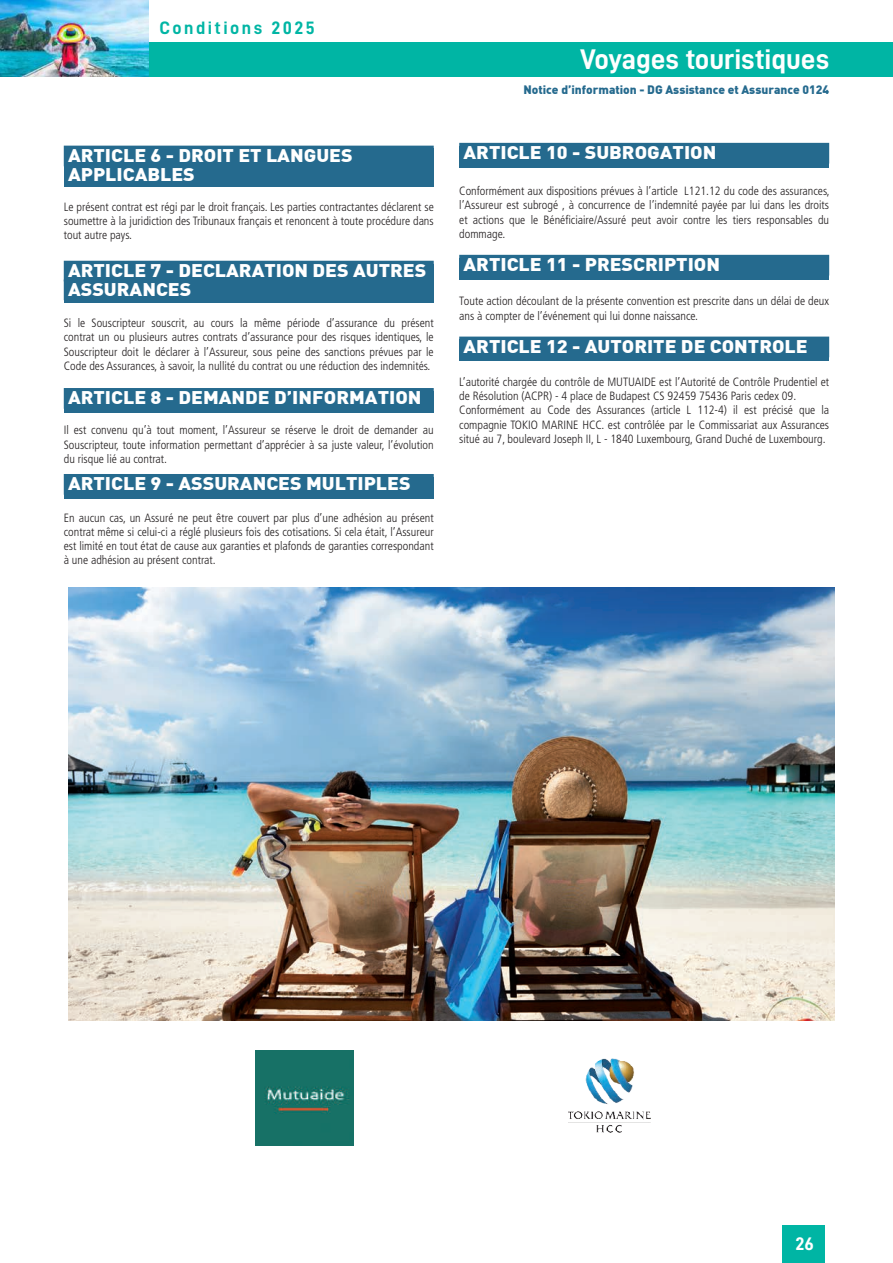
<style>
.page{position:relative;width:893px;height:1263px;background:#fff}
.page>*{position:absolute;margin:0;border:0;box-sizing:border-box;transform-origin:0 0}
.t1{font:28.5px "D DIN Bold";color:#fff}
.t2{font:18.15px "D DIN Bold";color:#fff}
.t3{font:900 18px/18.8px "DIN";color:#fff;scale:1.09 1}
.t4{font:18px "D DIN Bold";letter-spacing:.14em;color:#00b5a4}
.t5{font:300 condensed 12px/14.2px "Frutiger LT Std";color:#231f20;text-align:justify}
.t6{font:900 12px "DIN";color:#256a8e}
</style>
<div class="page">
<img style="left:69px;top:588px;width:765px;height:433px">
<img style="left:255px;top:1050px;width:98px;height:95px">
<div style="left:64px;top:149px;width:370px;height:38px;background:#256a8e"></div>
<div style="left:64px;top:146px;width:370px;height:20px;background:#256a8e"></div>
<div style="left:64px;top:264px;width:370px;height:38px;background:#256a8e"></div>
<div style="left:64px;top:261px;width:370px;height:20px;background:#256a8e"></div>
<div style="left:64px;top:391px;width:370px;height:21px;background:#256a8e"></div>
<div style="left:64px;top:388px;width:370px;height:21px;background:#256a8e"></div>
<div style="left:459px;top:146px;width:370px;height:21px;background:#256a8e"></div>
<div style="left:459px;top:143px;width:370px;height:21px;background:#256a8e"></div>
<div style="left:459px;top:258px;width:370px;height:21px;background:#256a8e"></div>
<div style="left:459px;top:255px;width:370px;height:21px;background:#256a8e"></div>
<div style="left:459px;top:340px;width:370px;height:21px;background:#256a8e"></div>
<div style="left:459px;top:337px;width:370px;height:20px;background:#256a8e"></div>
<div style="left:64px;top:477px;width:370px;height:21px;background:#256a8e"></div>
<div style="left:64px;top:474px;width:370px;height:21px;background:#256a8e"></div>
<img style="left:568px;top:1058px;width:83px;height:75px">
<div style="left:0;top:43px;width:893px;height:34px;background:#00b5a4"></div>
<div style="left:783px;top:1225px;width:42px;height:38px;background:#00b5a4"></div>
<img style="left:0;top:0;width:149px;height:77px">
<h3 class="t4" style="left:159px;top:18px;width:157px">Conditions 2025</h3>
<h3 class="t3" style="left:68px;top:145px;width:263px">ARTICLE 6 - DROIT ET LANGUES<br>APPLICABLES</h3>
<p class="t5" style="left:64px;top:200px;width:371px">Le présent contrat est régi par le droit français. Les parties contractantes déclarent se soumettre à la juridiction des Tribunaux français et renoncent à toute procédure dans tout autre pays.</p>
<h3 class="t3" style="left:68px;top:260px;width:330px">ARTICLE 7 - DECLARATION DES AUTRES<br>ASSURANCES</h3>
<p class="t5" style="left:64px;top:316px;width:371px">Si le Souscripteur souscrit, au cours la même période d’assurance du présent contrat un ou plusieurs autres contrats d’assurance pour des risques identiques, le Souscripteur doit le déclarer à l’Assureur, sous peine des sanctions prévues par le Code des Assurances, à savoir, la nullité du contrat ou une réduction des indemnités.</p>
<h3 class="t3" style="left:68px;top:387px;width:326px">ARTICLE 8 - DEMANDE D’INFORMATION</h3>
<p class="t5" style="left:64px;top:423px;width:371px">Il est convenu qu’à tout moment, l’Assureur se réserve le droit de demander au Souscripteur, toute information permettant d’apprécier à sa juste valeur, l’évolution du risque lié au contrat.</p>
<h3 class="t3" style="left:68px;top:473px;width:316px">ARTICLE 9 - ASSURANCES MULTIPLES</h3>
<p class="t5" style="left:64px;top:510px;width:371px">En aucun cas, un Assuré ne peut être couvert par plus d’une adhésion au présent contrat même si celui-ci a réglé plusieurs fois des cotisations. Si cela était, l’Assureur est limité en tout état de cause aux garanties et plafonds de garanties correspondant à une adhésion au présent contrat.</p>
<h1 class="t1" style="left:580px;top:43px;width:251px">Voyages touristiques</h1>
<p class="t6" style="left:523px;top:82px;width:307px">Notice d’information - DG Assistance et Assurance 0124</p>
<h3 class="t3" style="left:463px;top:142px;width:234px">ARTICLE 10 - SUBROGATION</h3>
<p class="t5" style="left:459px;top:184px;width:372px">Conformément aux dispositions prévues à l’article L121.12 du code des assurances, l’Assureur est subrogé , à concurrence de l’indemnité payée par lui dans les droits et actions que le Bénéficiaire/Assuré peut avoir contre les tiers responsables du dommage.</p>
<h3 class="t3" style="left:463px;top:254px;width:237px">ARTICLE 11 - PRESCRIPTION</h3>
<p class="t5" style="left:459px;top:294px;width:371px">Toute action découlant de la présente convention est prescrite dans un délai de deux ans à compter de l’événement qui lui donne naissance.</p>
<h3 class="t3" style="left:463px;top:336px;width:317px">ARTICLE 12 - AUTORITE DE CONTROLE</h3>
<p class="t5" style="left:459px;top:375px;width:371px;text-align:left">L’autorité chargée du contrôle de MUTUAIDE est l’Autorité de Contrôle Prudentiel et de Résolution (ACPR) - 4 place de Budapest CS 92459 75436 Paris cedex 09.<br>Conformément au Code des Assurances (article L 112-4) il est précisé que la compagnie TOKIO MARINE HCC. est contrôlée par le Commissariat aux Assurances situé au 7, boulevard Joseph II, L - 1840 Luxembourg, Grand Duché de Luxembourg.</p>
<h2 class="t2" style="left:795px;top:1233px;width:20px">26</h2>
</div>
